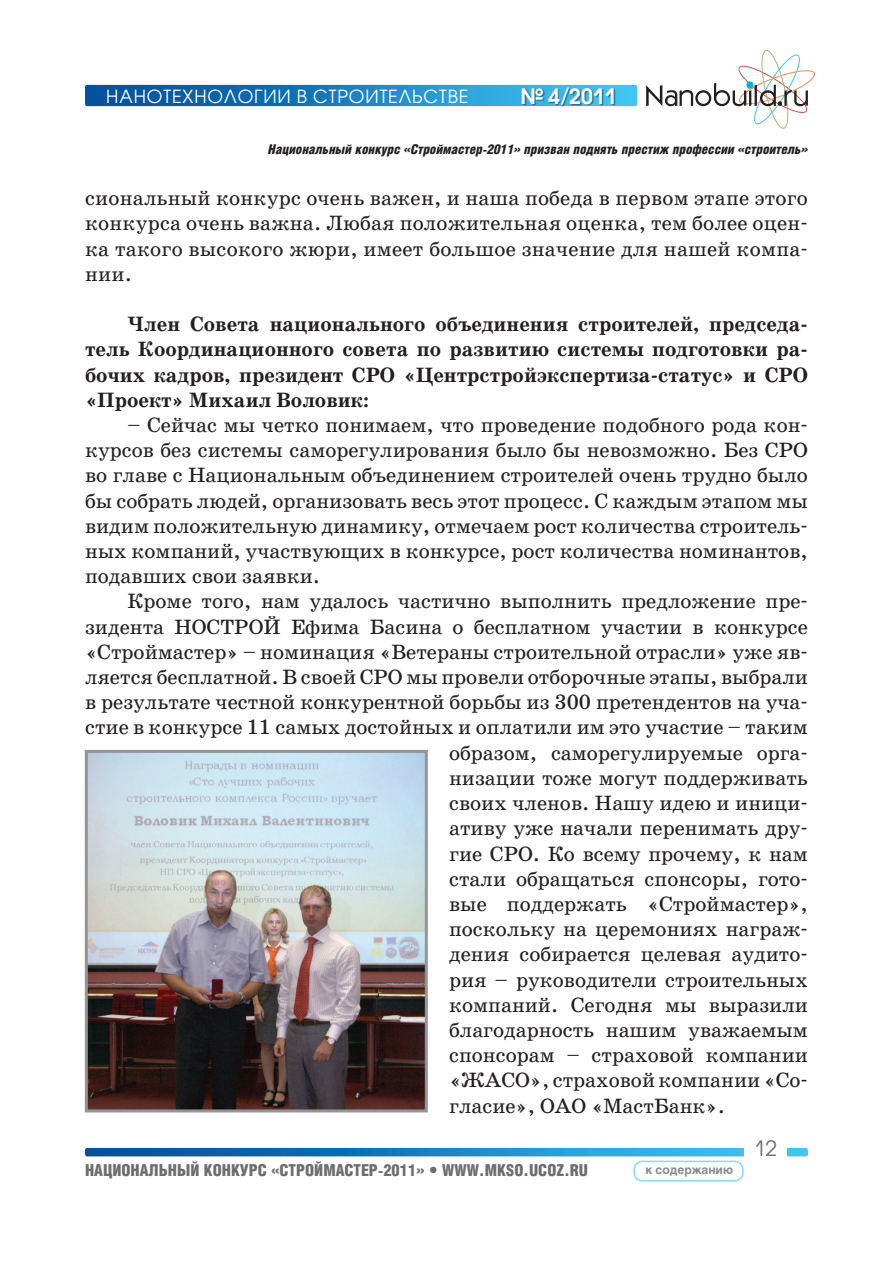
<style>
.page{position:relative;width:893px;height:1263px;background:#fff}
.page>*{position:absolute;margin:0;border:0;box-sizing:border-box;transform-origin:0 0}
.t1{font:21px/25.2px "School Book C";color:#231f20;text-align:justify}
.t2{font:700 21px/25.2px "School Book C";color:#231f20;text-align:justify}
.t3{font:600 21px "Avant Garde Gothic C";color:#fff}
.t4{font:21px "Avant Garde Gothic C";color:#6c6d70}
.t5{font:18px "Avant Garde Gothic C";letter-spacing:.05em;color:#fff}
.t6{font:900 16.5px "Helios Cond";color:#6c6d70}
.t7{font:italic 900 13.5px "Helios Cond";color:#231f20}
.t8{font:700 12px "Helios";color:#87898c}
.s1{font-size:19.5px}
</style>
<div class="page">
<svg style="left:85px;top:85px;width:552px;height:21px;background:#177bbc"></svg>
<div style="left:523px;top:88px;width:181px;height:33px;background:#231f20;opacity:.5"></div>
<svg style="left:85px;top:1148px;width:723px;height:8px;background:#1c83c2"></svg>
<div style="left:744px;top:1137px;width:43px;height:19px;background:#fff"></div>
<svg style="left:646px;top:50px;width:169px;height:79px"></svg>
<div style="left:633px;top:1160px;width:111px;height:21px;border:2px solid #8dd7f7;border-radius:9px"></div>
<img style="left:89px;top:754px;width:335px;height:354px">
<div style="left:85px;top:750px;width:343px;height:362px;border:3px solid #939598"></div>
<p class="t5" style="left:106px;top:85px;width:364px">Нанотехнологии в строительстве</p>
<p class="t3" style="left:521px;top:83px;width:97px">№ 4<span class="s1">/</span>2011</p>
<p class="t7" style="left:268px;top:142px;width:541px">Национальный конкурс «Строймастер-2011» призван поднять престиж профессии «строитель»</p>
<p class="t1" style="left:85px;top:186px;width:724px">сиональный конкурс очень важен, и наша победа в первом этапе этого конкурса очень важна. Любая положительная оценка, тем более оцен&shy;ка такого высокого жюри, имеет большое значение для нашей компа&shy;нии.</p>
<p class="t2" style="left:85px;top:312px;width:724px;text-indent:43px">Член Совета национального объединения строителей, председа&shy;тель Координационного совета по развитию системы подготовки ра&shy;бочих кадров, президент СРО «Центрстройэкспертиза-статус» и СРО «Проект» Михаил Воловик:</p>
<p class="t1" style="left:85px;top:413px;width:724px;text-indent:43px">– Сейчас мы четко понимаем, что проведение подобного рода кон&shy;курсов без системы саморегулирования было бы невозможно. Без СРО во главе с Национальным объединением строителей очень трудно было бы собрать людей, организовать весь этот процесс. С каждым этапом мы видим положительную динамику, отмечаем рост количества строитель&shy;ных компаний, участвующих в конкурсе, рост количества номинантов, подавших свои заявки.</p>
<p class="t1" style="left:128px;top:589px;width:682px">Кроме того, нам удалось частично выполнить предложение пре-</p>
<p class="t1" style="left:85px;top:614px;width:724px">зидента НОСТРОЙ Ефима Басина о бесплатном участии в конкурсе</p>
<p class="t1" style="left:85px;top:639px;width:724px">«Строймастер» – номинация «Ветераны строительной отрасли» уже яв-</p>
<p class="t1" style="left:85px;top:665px;width:724px">ляется бесплатной. В своей СРО мы провели отборочные этапы, выбрали</p>
<p class="t1" style="left:85px;top:690px;width:724px">в результате честной конкурентной борьбы из 300 претендентов на уча-</p>
<p class="t1" style="left:85px;top:715px;width:724px">стие в конкурсе 11 самых достойных и оплатили им это участие – таким</p>
<p class="t1" style="left:449px;top:740px;width:360px">образом, саморегулируемые орга-</p>
<p class="t1" style="left:449px;top:765px;width:360px">низации тоже могут поддерживать</p>
<p class="t1" style="left:449px;top:791px;width:360px">своих членов. Нашу идею и иници-</p>
<p class="t1" style="left:449px;top:816px;width:360px">ативу уже начали перенимать дру-</p>
<p class="t1" style="left:449px;top:841px;width:360px">гие СРО. Ко всему прочему, к нам</p>
<p class="t1" style="left:449px;top:866px;width:360px">стали обращаться спонсоры, гото-</p>
<p class="t1" style="left:449px;top:891px;width:360px">вые поддержать «Строймастер»,</p>
<p class="t1" style="left:449px;top:917px;width:360px">поскольку на церемониях награж-</p>
<p class="t1" style="left:449px;top:942px;width:360px">дения собирается целевая аудито-</p>
<p class="t1" style="left:449px;top:967px;width:360px">рия – руководители строительных</p>
<p class="t1" style="left:449px;top:992px;width:360px">компаний. Сегодня мы выразили</p>
<p class="t1" style="left:449px;top:1017px;width:360px">благодарность нашим уважаемым</p>
<p class="t1" style="left:449px;top:1043px;width:360px">спонсорам – страховой компании</p>
<p class="t1" style="left:449px;top:1068px;width:360px">«ЖАСО», страховой компании «Со-</p>
<p class="t1" style="left:449px;top:1093px;width:277px">гласие», ОАО «МастБанк».</p>
<p class="t6" style="left:85px;top:1161px;width:505px">НАЦИОНАЛЬНЫЙ КОНКУРС «СТРОЙМАСТЕР-2011» WWW.MKSO.UCOZ.RU</p>
<p class="t8" style="left:645px;top:1163px;width:89px">к содержанию</p>
<p class="t4" style="left:754px;top:1136px;width:25px">12</p>
</div>
